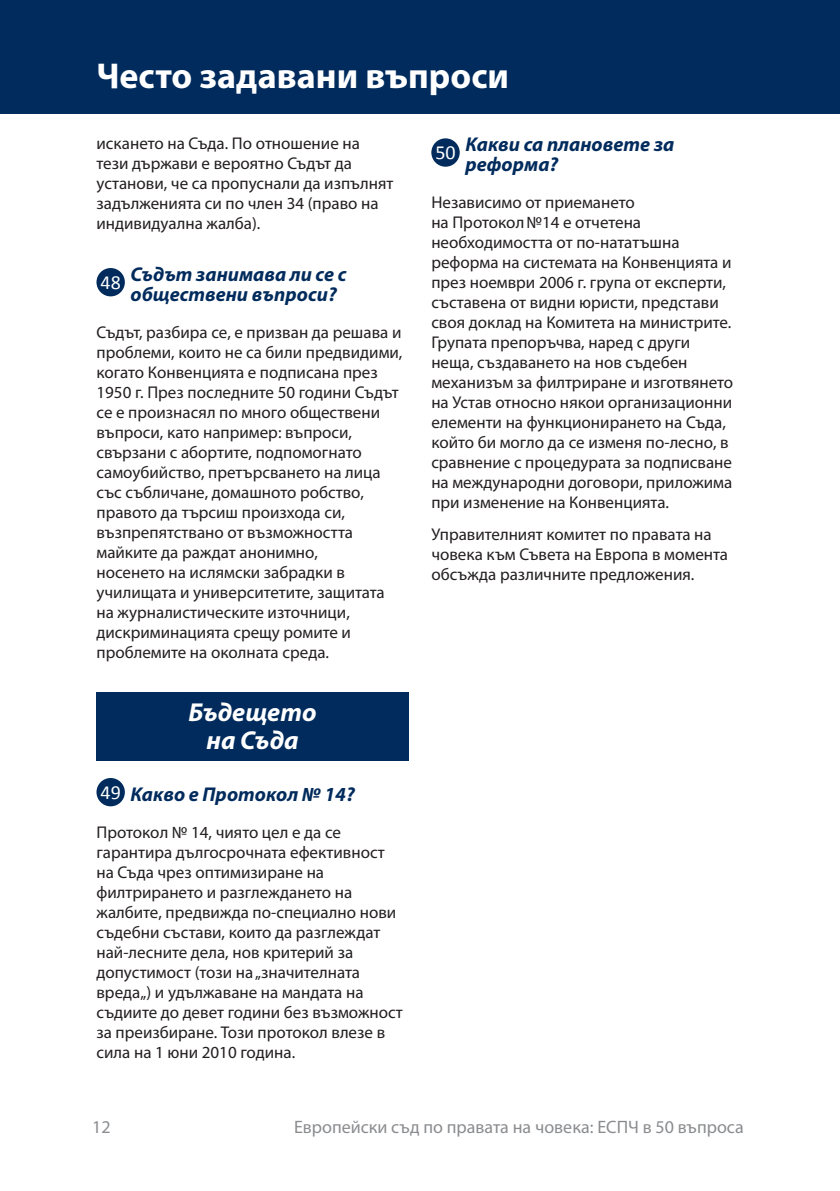
<style>
.page{position:relative;width:840px;height:1191px;background:#fff}
.page>*{position:absolute;margin:0;border:0;box-sizing:border-box;transform-origin:0 0}
.t1{font:700 36px "Myriad Pro";color:#fff}
.FAQ_-_Rubrique{font:italic 700 26px/28px "Myriad Pro";color:#fff;text-align:center}
.FAQ_-_Question{font:italic 700 20px/20px "Myriad Pro";color:#002b5c}
.t2{font:20px "Calibri";color:#fff}
.t3{font:18px "Myriad Pro";color:#8a8c8f}
.FAQ_-_Texte{font:17px/20px "Myriad Pro";color:#231f20}
</style>
<div class="page">
<div style="left:0;top:0;width:839px;height:113px;background:#002b5c"></div>
<div style="left:96px;top:268px;width:29px;height:28px;background:#002b5c;border-radius:50%"></div>
<div style="left:96px;top:692px;width:312px;height:69px;background:#002b5c"></div>
<div style="left:96px;top:778px;width:29px;height:28px;background:#002b5c;border-radius:50%"></div>
<div style="left:431px;top:138px;width:28px;height:29px;background:#002b5c;border-radius:50%"></div>
<h1 class="t1" style="left:96px;top:53px;width:414px">Често задавани въпроси</h1>
<p class="FAQ_-_Texte" style="left:96px;top:133px;width:298px">искането на Съда. По отношение на тези държави е вероятно Съдът да установи, че са пропуснали да изпълнят задълженията си по член 34 (право на индивидуална жалба).</p>
<p class="t2" style="left:100px;top:269px;width:22px">48</p>
<p class="FAQ_-_Question" style="left:130px;top:263px;width:217px">Съдът занимава ли се с обществени въпроси?</p>
<p class="FAQ_-_Texte" style="left:96px;top:322px;width:307px">Съдът, разбира се, е призван да решава и проблеми, които не са били предвидими, когато Конвенцията е подписана през 1950 г. През последните 50 години Съдът се е произнасял по много обществени въпроси, като например: въпроси, свързани с абортите, подпомогнато самоубийство, претърсването на лица със събличане, домашното робство, правото да търсиш произхода си, възпрепятствано от възможността майките да раждат анонимно,<br>носенето на ислямски забрадки в училищата и университетите, защитата на журналистическите източници, дискриминацията срещу ромите и проблемите на околната среда.</p>
<p class="FAQ_-_Rubrique" style="left:188px;top:697px;width:130px">Бъдещето на Съда</p>
<p class="t2" style="left:100px;top:779px;width:22px">49</p>
<p class="FAQ_-_Question" style="left:130px;top:783px;width:226px">Какво е Протокол № 14?</p>
<p class="FAQ_-_Texte" style="left:96px;top:821px;width:308px">Протокол № 14, чиято цел е да се гарантира дългосрочната ефективност на Съда чрез оптимизиране на филтрирането и разглеждането на жалбите, предвижда по-специално нови съдебни състави, които да разглеждат най-лесните дела, нов критерий за допустимост (този на „значителната вреда„) и удължаване на мандата на съдиите до девет години без възможност за преизбиране. Този протокол влезе в сила на 1 юни 2010 година.</p>
<p class="t2" style="left:435px;top:140px;width:22px">50</p>
<p class="FAQ_-_Question" style="left:465px;top:134px;width:210px">Какви са плановете за реформа?</p>
<p class="FAQ_-_Texte" style="left:431px;top:192px;width:303px">Независимо от приемането<br>на Протокол№14 е отчетена необходимостта от по-нататъшна реформа на системата на Конвенцията и през ноември 2006 г. група от експерти, съставена от видни юристи, представи своя доклад на Комитета на министрите.<br>Групата препоръчва, наред с други неща, създаването на нов съдебен механизъм за филтриране и изготвянето на Устав относно някои организационни елементи на функционирането на Съда, който би могло да се изменя по-лесно, в сравнение с процедурата за подписване на международни договори, приложима при изменение на Конвенцията.</p>
<p class="FAQ_-_Texte" style="left:431px;top:523px;width:298px">Управителният комитет по правата на човека към Съвета на Европа в момента обсъжда различните предложения.</p>
<p class="t3" style="left:92px;top:1116px;width:20px">12</p>
<p class="t3" style="left:294px;top:1116px;width:451px">Европейски съд по правата на човека: ЕСПЧ в 50 въпроса</p>
</div>
